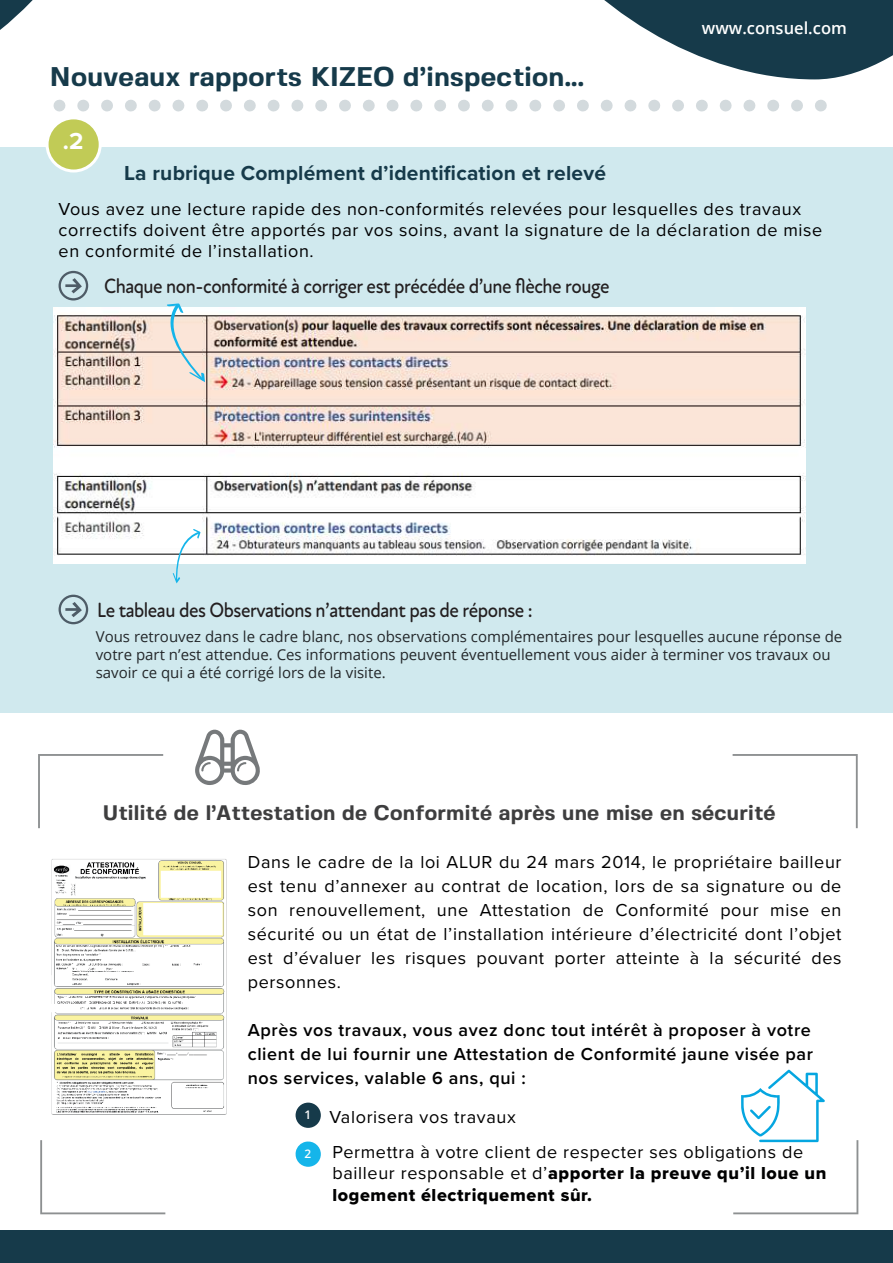
<style>
.page{position:relative;width:893px;height:1263px;background:#fff}
.page>*{position:absolute;margin:0;border:0;box-sizing:border-box;transform-origin:0 0}
.t1{font:700 27px "Fivo Sans";letter-spacing:.01em;color:#163a4a}
.t2{font:700 24px "Proxima Nova";color:#fff}
.t3{font:500 21px "New Atten Round";letter-spacing:-.025em;color:#231f20;scale:.9 1}
.t4{font:700 21px "Fivo Sans";letter-spacing:.01em;color:#3e3e3f}
.t5{font:700 21px "Proxima Nova";letter-spacing:.01em;color:#163a4a}
.t6{font:18px/24px "Proxima Nova";letter-spacing:.035em;color:#000001}
.t7{font:600 18px/24px "Proxima Nova";letter-spacing:.035em;color:#000001}
.t8{font:18px/21px "Proxima Nova Extrabld";letter-spacing:.035em;color:#000001}
.t9{font:600 16.5px "Open Sans";color:#fff}
.t10{font:15px/18px "Open Sans";color:#23272a}
.t11{font:600 11.85px "Open Sans";color:#fff}
.s1{font-family:"Proxima Nova"}
</style>
<div class="page">
<div style="left:0;top:148px;width:893px;height:565px;background:#d0e9ee"></div>
<img style="left:54px;top:307px;width:751px;height:257px">
<div style="left:47px;top:118px;width:53px;height:53px;background:#c1cb56;border-radius:27px"></div>
<div style="left:46px;top:116px;width:56px;height:56px;border:3px solid #fff;border-radius:27px"></div>
<svg style="left:59px;top:595px;width:29px;height:29px"></svg>
<svg style="left:173px;top:529px;width:28px;height:54px"></svg>
<svg style="left:59px;top:271px;width:29px;height:29px"></svg>
<svg style="left:165px;top:303px;width:40px;height:79px;background:#deddd8"></svg>
<svg style="left:38px;top:754px;width:125px;height:74px"></svg>
<svg style="left:733px;top:754px;width:125px;height:74px"></svg>
<svg style="left:40px;top:1140px;width:125px;height:74px"></svg>
<svg style="left:733px;top:1069px;width:125px;height:145px"></svg>
<svg style="left:195px;top:730px;width:65px;height:55px"></svg>
<img style="left:51px;top:859px;width:176px;height:256px">
<div style="left:296px;top:1102px;width:25px;height:26px;background:#163a4a;border-radius:50%"></div>
<svg style="left:295px;top:1141px;width:26px;height:26px"></svg>
<svg style="left:51px;top:975px;width:29px;height:37px"></svg>
<svg style="left:0;top:0;width:33px;height:30px"></svg>
<svg style="left:604px;top:0;width:289px;height:79px"></svg>
<div style="left:0;top:1230px;width:893px;height:33px;background:#163a4a"></div>
<svg style="left:59px;top:100px;width:768px;height:11px"></svg>
<h1 class="t1" style="left:50px;top:60px;width:536px">Nouveaux rapports KIZEO d’inspection...</h1>
<h2 class="t2" style="left:63px;top:123px;width:22px">.2</h2>
<p class="t9" style="left:702px;top:16px;width:146px">www.consuel.com</p>
<p class="t5" style="left:124px;top:157px;width:483px">La rubrique Complément d’identification et relevé</p>
<p class="t6" style="left:59px;top:198px;width:765px;line-height:21px">Vous avez une lecture rapide des non-conformités relevées pour lesquelles des travaux correctifs doivent être apportés par vos soins, avant la signature de la déclaration de mise en conformité de l’installation.</p>
<p class="t3" style="left:104px;top:274px;width:563px">Chaque non-conformité à corriger est précédée d’une flèche rouge</p>
<p class="t3" style="left:97px;top:598px;width:486px">Le tableau des Observations n’attendant pas de réponse :</p>
<p class="t10" style="left:96px;top:627px;width:748px">Vous retrouvez dans le cadre blanc, nos observations complémentaires pour lesquelles aucune réponse de votre part n’est attendue. Ces informations peuvent éventuellement vous aider à terminer vos travaux ou savoir ce qui a été corrigé lors de la visite.</p>
<p class="t4" style="left:103px;top:799px;width:674px">Utilité de l’Attestation de Conformité après une mise en sécurité</p>
<p class="t6" style="left:248px;top:849px;width:595px;text-align:justify">Dans le cadre de la loi ALUR du 24 mars 2014, le propriétaire bailleur est tenu d’annexer au contrat de location, lors de sa signature ou de son renouvellement, une Attestation de Conformité pour mise en sécurité ou un état de l’installation intérieure d’électricité dont l’objet est d’évaluer les risques pouvant porter atteinte à la sécurité des personnes.</p>
<p class="t7" style="left:248px;top:1018px;width:567px">Après vos travaux, vous avez donc tout intérêt à proposer à votre client de lui fournir une Attestation de Conformité jaune visée par nos services, valable 6 ans, qui :</p>
<p class="t6" style="left:305px;top:1104px;width:213px"><sup>1</sup> Valorisera vos travaux</p>
<p class="t11" style="left:305px;top:1146px;width:8px">2</p>
<p class="t6" style="left:332px;top:1140px;width:472px">Permettra à votre client de respecter ses obligations de</p>
<p class="t8" style="left:332px;top:1163px;width:496px"><span class="s1">bailleur responsable et d’</span>apporter la preuve qu’il loue un logement électriquement sûr.</p>
</div>
